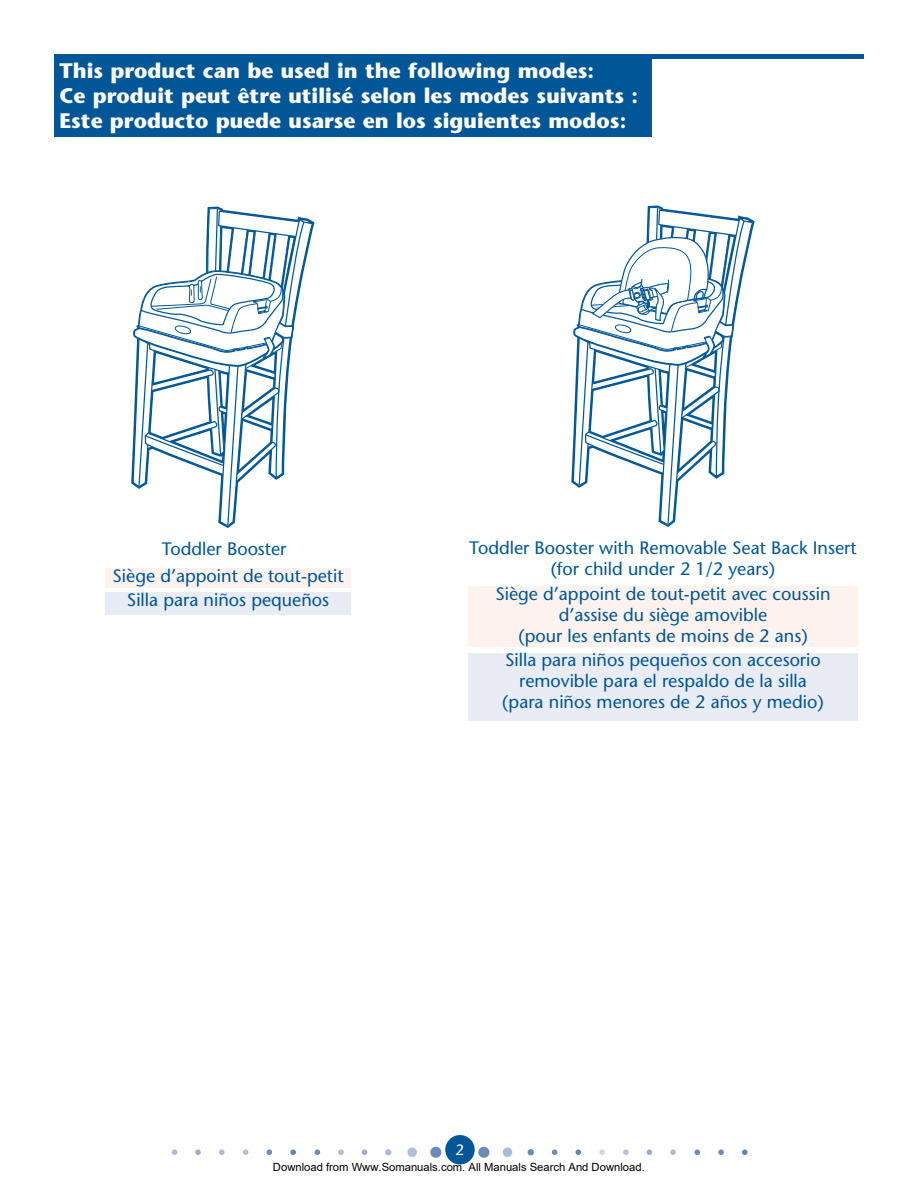
<style>
.page{position:relative;width:918px;height:1188px;background:#fff}
.page>*{position:absolute;margin:0;border:0;box-sizing:border-box;transform-origin:0 0}
.t1{font:700 21px/25.2px "Stone Sans";color:#fff}
.t2{font:18px/21px "Stone Sans";color:#005696;text-align:center}
.t3{font:15px "Stone Sans";color:#fff}
.t4{font:11.25px "Arial";color:#000}
</style>
<div class="page">
<svg style="left:195px;top:1149px;width:6px;height:6px"></svg>
<svg style="left:219px;top:1149px;width:6px;height:6px"></svg>
<svg style="left:243px;top:1149px;width:5px;height:6px"></svg>
<svg style="left:267px;top:1149px;width:5px;height:6px"></svg>
<svg style="left:290px;top:1149px;width:6px;height:6px"></svg>
<svg style="left:315px;top:1149px;width:5px;height:6px"></svg>
<svg style="left:172px;top:1149px;width:5px;height:6px"></svg>
<div style="left:503px;top:1147px;width:9px;height:10px;background:#abbcda;border-radius:50%"></div>
<svg style="left:362px;top:1149px;width:5px;height:6px"></svg>
<svg style="left:385px;top:1149px;width:6px;height:6px"></svg>
<div style="left:407px;top:1147px;width:10px;height:10px;background:#b1bfdb;border-radius:50%"></div>
<div style="left:430px;top:1147px;width:11px;height:11px;background:#6a8bbc;border-radius:50%"></div>
<div style="left:478px;top:1147px;width:11px;height:11px;background:#6a8bbc;border-radius:50%"></div>
<svg style="left:338px;top:1149px;width:6px;height:6px"></svg>
<svg style="left:742px;top:1149px;width:6px;height:6px"></svg>
<svg style="left:718px;top:1149px;width:6px;height:6px"></svg>
<svg style="left:694px;top:1149px;width:6px;height:6px"></svg>
<svg style="left:670px;top:1149px;width:6px;height:6px"></svg>
<svg style="left:623px;top:1149px;width:6px;height:6px"></svg>
<svg style="left:599px;top:1149px;width:6px;height:6px"></svg>
<svg style="left:576px;top:1149px;width:5px;height:6px"></svg>
<svg style="left:552px;top:1149px;width:5px;height:6px"></svg>
<svg style="left:528px;top:1149px;width:6px;height:6px"></svg>
<svg style="left:647px;top:1149px;width:5px;height:6px"></svg>
<div style="left:445px;top:1135px;width:30px;height:29px;background:#005696;border-radius:50%"></div>
<svg style="left:132px;top:207px;width:182px;height:320px"></svg>
<div style="left:105px;top:568px;width:246px;height:20px;background:#fef2ef"></div>
<div style="left:105px;top:593px;width:246px;height:22px;background:#eaecf4"></div>
<div style="left:54px;top:54px;width:598px;height:82px;background:#005696"></div>
<div style="left:54px;top:54px;width:810px;height:5px;background:#005696"></div>
<svg style="left:572px;top:206px;width:182px;height:320px"></svg>
<div style="left:468px;top:586px;width:390px;height:61px;background:#fef2ef"></div>
<div style="left:468px;top:653px;width:390px;height:67px;background:#eaecf4"></div>
<p class="t1" style="left:60px;top:60px;width:580px">This product can be used in the following modes:<br>Ce produit peut être utilisé selon les modes suivants :<br>Este producto puede usarse en los siguientes modos:</p>
<p class="t2" style="left:113px;top:537px;width:233px;line-height:27.3px">Toddler Booster<br>Siège d’appoint de tout-petit</p>
<p class="t2" style="left:127px;top:592px;width:204px">Silla para niños pequeños</p>
<p class="t2" style="left:469px;top:539px;width:389px">Toddler Booster with Removable Seat Back Insert (for child under 2 1/2 years)</p>
<p class="t2" style="left:495px;top:585px;width:337px">Siège d’appoint de tout-petit avec coussin d’assise du siège amovible<br>(pour les enfants de moins de 2 ans)</p>
<p class="t2" style="left:502px;top:652px;width:323px">Silla para niños pequeños con accesorio removible para el respaldo de la silla (para niños menores de 2 años y medio)</p>
<p class="t3" style="left:455px;top:1144px;width:10px">2</p>
<p class="t4" style="left:273px;top:1160px;width:373px">Download from Www.Somanuals.com. All Manuals Search And Download.</p>
</div>
